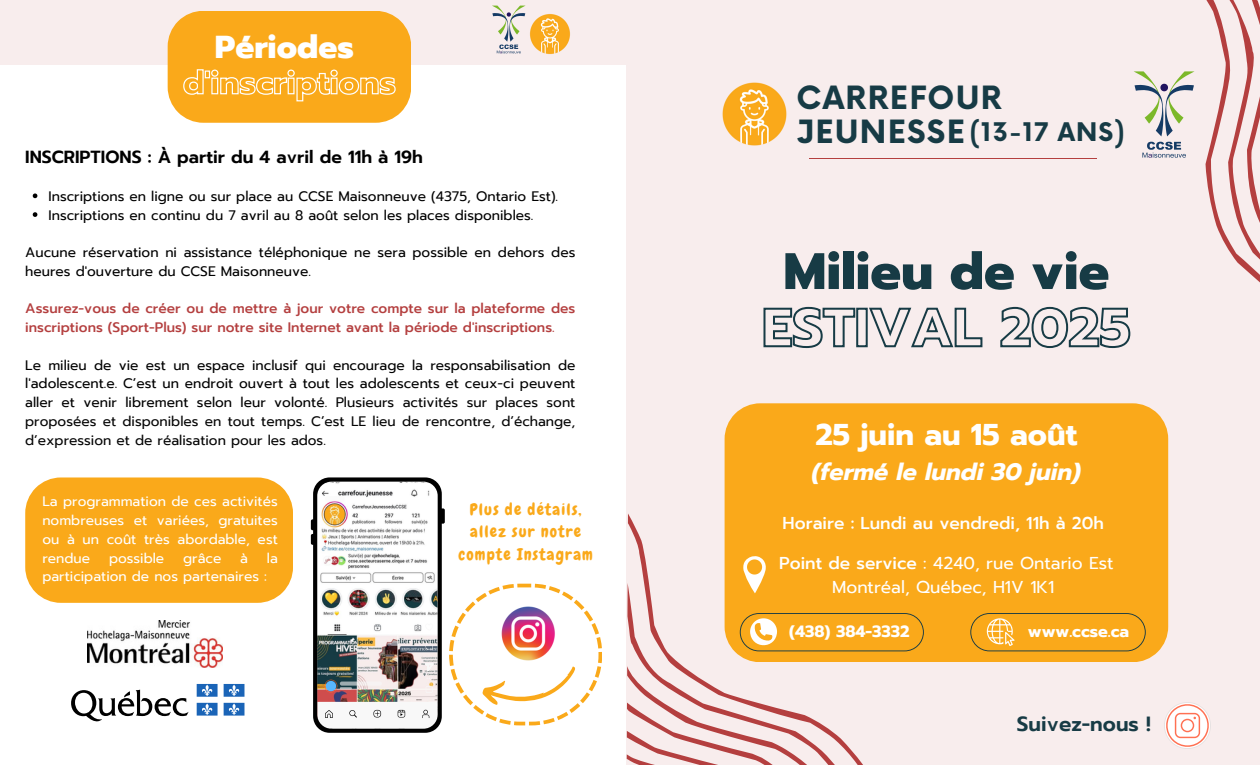
<style>
.page{position:relative;width:1260px;height:765px;background:#f8eded}
.page>*{position:absolute;margin:0;border:0;box-sizing:border-box;transform-origin:0 0}
.t1{font:800 51.25px "Prompt";color:#173b45}
.t2{font:800 31.62px "Prompt";color:#fff}
.t3{font:700 31.25px/33.8px "Now";letter-spacing:.04em;color:#173b45}
.t4{font:700 30px "Prompt";color:#fff}
.t5{font:700 25px "Now";letter-spacing:.04em;color:#173b45}
.t6{font:italic 700 23.75px "Prompt";color:#fff}
.t7{font:600 20.5px "Prompt";color:#173b45}
.t8{font:600 17.5px "Prompt";color:#000}
.t9{font:17.12px "Prompt";color:#fff}
.t10{font:500 17.12px "Prompt";color:#fff}
.t11{font:16.25px/22.5px "Chewy";letter-spacing:.075em;color:#faa91a;text-align:center}
.t12{font:700 16.25px "Prompt";color:#fff}
.t13{font:13.75px/18.8px "Prompt";color:#000}
.t14{font:500 13.75px/18.8px "Prompt";color:#b43f3f}
.t15{font:13.75px/18.8px "Prompt";color:#fff;text-align:justify}
.s1{color:#050505}
.s2{font-weight:500}
</style>
<div class="page">
<div style="left:0;top:0;width:626px;height:765px;background:#fff"></div>
<div style="left:25px;top:477px;width:268px;height:126px;background:#faa91a"></div>
<img style="left:722px;top:82px;width:40px;height:64px">
<div style="left:0;top:0;width:630px;height:65px;background:#f8eded"></div>
<svg style="left:628px;top:514px;width:97px;height:69px"></svg>
<svg style="left:627px;top:583px;width:98px;height:83px"></svg>
<svg style="left:627px;top:666px;width:236px;height:99px"></svg>
<div style="left:725px;top:403px;width:443px;height:259px;background:#faa91a"></div>
<img style="left:530px;top:14px;width:40px;height:40px">
<svg style="left:492px;top:6px;width:34px;height:47px"></svg>
<svg style="left:1164px;top:702px;width:47px;height:47px"></svg>
<img style="left:87px;top:621px;width:135px;height:47px">
<svg style="left:71px;top:690px;width:118px;height:31px"></svg>
<svg style="left:197px;top:684px;width:47px;height:32px"></svg>
<svg style="left:762px;top:12px;width:498px;height:337px"></svg>
<svg style="left:168px;top:11px;width:243px;height:112px;background:#faaf2d"></svg>
<svg style="left:33px;top:193px;width:4px;height:5px"></svg>
<svg style="left:33px;top:212px;width:4px;height:5px"></svg>
<svg style="left:740px;top:613px;width:184px;height:38px;background:#efa92a"></svg>
<svg style="left:970px;top:613px;width:176px;height:38px;background:#efa624"></svg>
<svg style="left:742px;top:556px;width:24px;height:37px"></svg>
<svg style="left:311px;top:477px;width:291px;height:256px"></svg>
<p class="t2" style="left:215px;top:24px;width:140px">Périodes</p>
<p class="t8" style="left:25px;top:143px;width:399px">INSCRIPTIONS : À partir du 4 avril de 11h à 19h</p>
<p class="t13" style="left:49px;top:187px;width:511px">Inscriptions en ligne ou sur place au CCSE Maisonneuve (4375, Ontario Est).</p>
<p class="t13" style="left:49px;top:206px;width:486px">Inscriptions en continu du 7 avril au 8 août selon les places disponibles.</p>
<p class="t13" style="left:25px;top:243px;width:552px">Aucune réservation ni assistance téléphonique ne sera possible en dehors des heures d'ouverture du CCSE Maisonneuve.</p>
<p class="t14" style="left:25px;top:300px;width:552px">Assurez-vous de créer ou de mettre à jour votre compte sur la plateforme des inscriptions (Sport-Plus) sur notre site Internet avant la période d'inscriptions.</p>
<p class="t13" style="left:25px;top:356px;width:552px;text-align:justify">Le milieu de vie est un espace inclusif qui encourage la responsabilisation de l'adolescent.e. C’est un endroit ouvert à tout les adolescents et ceux-ci peuvent aller et venir librement selon leur volonté. <span class="s1">Plusieurs activités sur places sont proposées et disponibles en tout temps. C’est LE lieu de rencontre, d’échange, d’expression et de réalisation pour les ados.</span></p>
<p class="t15" style="left:42px;top:492px;width:237px">La programmation de ces activités nombreuses et variées, gratuites ou à un coût très abordable, est rendue</p>
<p class="t15" style="left:42px;top:549px;width:237px;text-indent:224px">la participation de nos partenaires :</p>
<p class="t15" style="left:109px;top:549px;width:57px">possible</p>
<p class="t15" style="left:183px;top:549px;width:40px">grâce</p>
<p class="t15" style="left:240px;top:549px;width:9px">à</p>
<p class="t11" style="left:458px;top:498px;width:136px">Plus de détails, allez sur notre compte Instagram</p>
<p class="t3" style="left:796px;top:83px;width:207px">CARREFOUR<br>JEUNESSE</p>
<p class="t5" style="left:970px;top:118px;width:157px">(13-17 ANS)</p>
<p class="t1" style="left:783px;top:233px;width:327px">Milieu de vie</p>
<p class="t4" style="left:815px;top:412px;width:264px">25 juin au 15 août</p>
<p class="t6" style="left:812px;top:454px;width:270px">(fermé le lundi 30 juin)</p>
<p class="t10" style="left:783px;top:510px;width:323px">Horaire : Lundi au vendredi, 11h à 20h</p>
<h4 class="t9" style="left:779px;top:551px;width:336px"><span class="s2">Point de service</span> : 4240, rue Ontario Est</h4>
<h4 class="t9" style="left:832px;top:574px;width:224px">Montréal, Québec, H1V 1K1</h4>
<h5 class="t12" style="left:789px;top:619px;width:122px">(438) 384-3332</h5>
<p class="t12" style="left:1028px;top:619px;width:103px">www.ccse.ca</p>
<p class="t7" style="left:1017px;top:709px;width:135px">Suivez-nous !</p>
</div>
